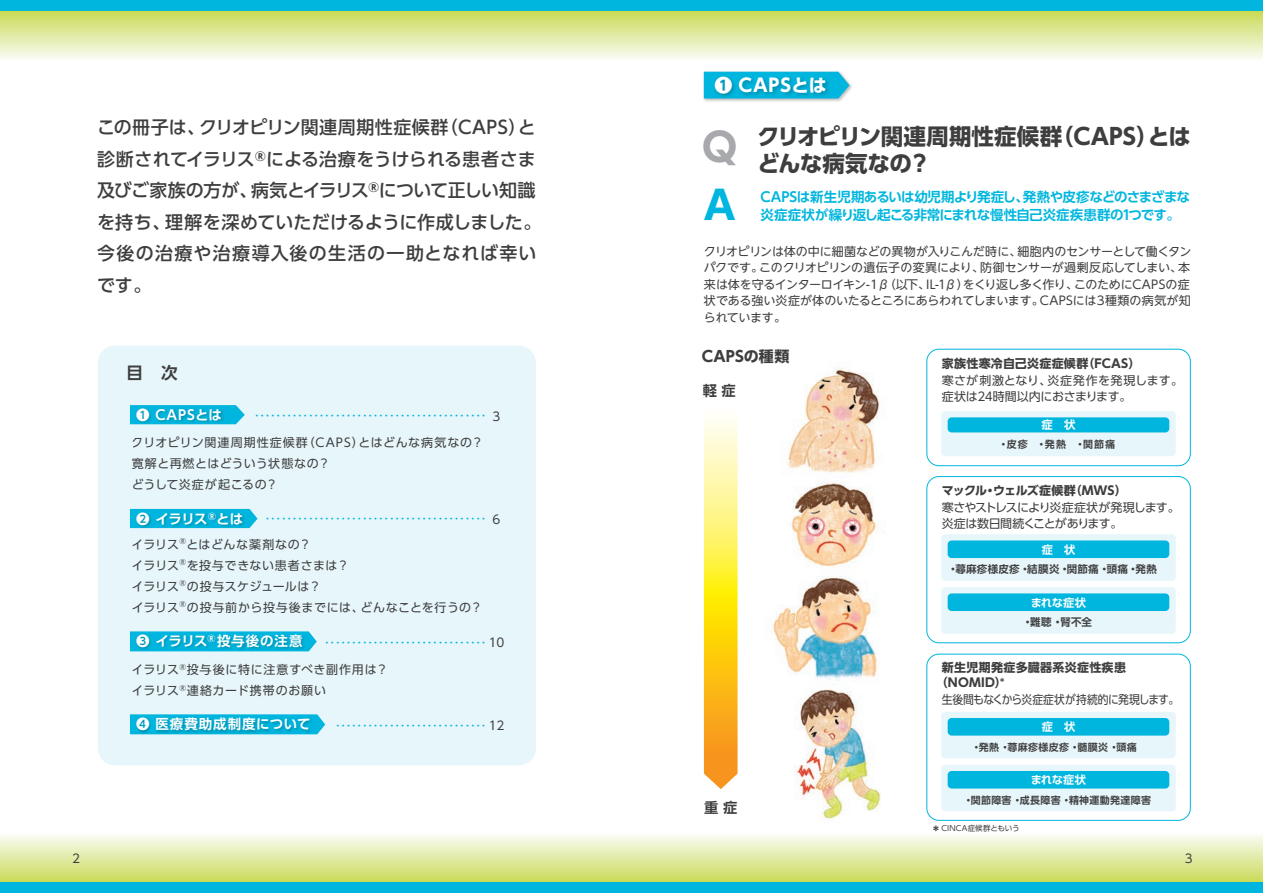
<style>
.page{position:relative;width:1263px;height:893px;background:#fff}
.page>*{position:absolute;margin:0;border:0;box-sizing:border-box;transform-origin:0 0}
.t1{font:700 39px "UD Shin Go Pro";color:#a8a9ad}
.t2{font:700 39px "UD Shin Go Pro";color:#00b6de}
.t3{font:700 22.5px/27px "UD Shin Go Pro";letter-spacing:-.005em;color:#3e3e3f}
.t4{font:700 21px "Futo Min A101 Pro";color:#3e3e3f}
.t5{font:500 18px/31.5px "UD Shin Go Pro";letter-spacing:.01em;color:#3e3e3f}
.t6{font:700 18px "UD Shin Go Pro";letter-spacing:.045em;color:#fff}
.t7{font:700 16.5px "UD Shin Go Pro De";color:#3e3e3f}
.t8{font:700 15px "UD Shin Go Pro";letter-spacing:.005em;color:#3e3e3f}
.t9{font:700 15px "Futo Min A101 Pro";color:#3e3e3f}
.t10{font:700 14.25px "UD Shin Go Pro De";color:#3e3e3f}
.t11{font:700 13.5px/18.5px "UD Shin Go Pro De";letter-spacing:-.04em;color:#00b6de}
.t12{font:700 13.5px "UD Shin Go Pro De";letter-spacing:.045em;color:#fff}
.t13{font:700 13.5px "UD Shin Go Pro De";letter-spacing:.065em;color:#fff}
.t14{font:12px/16.5px "UD Shin Go NT Pro";letter-spacing:-.02em;color:#3e3e3f}
.t15{font:12px/21px "UD Shin Go Pro";letter-spacing:.055em;color:#3e3e3f}
.t16{font:12px/21px "UD Shin Go Pro";letter-spacing:.04em;color:#3e3e3f}
.t17{font:700 12px/15px "UD Shin Go Pro";letter-spacing:.02em;color:#3e3e3f}
.t18{font:12px/15.6px "UD Shin Go Pro";color:#3e3e3f}
.t19{font:12px/15.6px "UD Shin Go Pro";letter-spacing:-.065em;color:#3e3e3f}
.t20{font:12px "UD Shin Go Pro";letter-spacing:-.055em;color:#3e3e3f;scale:.9 1}
.t21{font:700 12px "UD Shin Go Pro";letter-spacing:-.04em;color:#3e3e3f}
.t22{font:12px "UD Shin Go Pro";letter-spacing:.02em;color:#3e3e3f}
.t23{font:700 11.4px "UD Shin Go Pro De";color:#fff}
.t24{font:700 11.25px "UD Shin Go Pro De";letter-spacing:-.015em;color:#fff}
.t25{font:700 10.5px "UD Shin Go Pro De";letter-spacing:.025em;color:#3e3e3f}
.t26{font:700 10.05px "UD Shin Go Pro De";letter-spacing:.035em;color:#3e3e3f}
.t27{font:500 9px "Shin Go Pro";color:#00b6de}
.t28{font:7.5px "UD Shin Go Pro";letter-spacing:.015em;color:#3e3e3f}
.s1{font-family:"UD Shin Go Pro";font-weight:400;font-size:12px;color:#3e3e3f}
</style>
<div class="page">
<div style="left:98px;top:346px;width:438px;height:419px;background:#e7f6fa;border-radius:17px"></div>
<svg style="left:130px;top:405px;width:115px;height:19px"></svg>
<svg style="left:0;top:11px;width:1263px;height:48px;background:#e1eaa3"></svg>
<div style="left:0;top:0;width:1263px;height:11px;background:#00b6de"></div>
<img style="left:133px;top:406px;width:95px;height:19px">
<svg style="left:130px;top:509px;width:128px;height:19px"></svg>
<img style="left:133px;top:508px;width:116px;height:21px">
<svg style="left:130px;top:631px;width:187px;height:20px"></svg>
<img style="left:133px;top:631px;width:176px;height:21px">
<svg style="left:0;top:835px;width:1263px;height:47px;background:#e1eaa5"></svg>
<div style="left:0;top:882px;width:1263px;height:11px;background:#00b6de"></div>
<svg style="left:130px;top:714px;width:195px;height:20px"></svg>
<img style="left:133px;top:715px;width:184px;height:20px">
<img style="left:787px;top:367px;width:93px;height:106px">
<img style="left:791px;top:482px;width:94px;height:85px">
<img style="left:773px;top:576px;width:105px;height:109px">
<img style="left:794px;top:689px;width:87px;height:131px">
<img style="left:703px;top:71px;width:149px;height:31px">
<svg style="left:704px;top:72px;width:145px;height:27px"></svg>
<img style="left:711px;top:73px;width:124px;height:29px">
<div style="left:926px;top:349px;width:265px;height:117px;border:1px solid #00b6de;border-radius:12px"></div>
<div style="left:926px;top:654px;width:265px;height:167px;border:1px solid #00b6de;border-radius:12px"></div>
<div style="left:926px;top:476px;width:265px;height:167px;border:1px solid #00b6de;border-radius:12px"></div>
<div style="left:941px;top:534px;width:235px;height:47px;background:#e7f6fa;border-radius:4px"></div>
<div style="left:948px;top:540px;width:221px;height:18px;background:#00b6de;border-radius:4px"></div>
<div style="left:941px;top:411px;width:235px;height:45px;background:#e7f6fa;border-radius:4px"></div>
<div style="left:948px;top:417px;width:221px;height:15px;background:#00b6de;border-radius:4px"></div>
<div style="left:941px;top:587px;width:235px;height:47px;background:#e7f6fa;border-radius:4px"></div>
<div style="left:948px;top:593px;width:221px;height:18px;background:#00b6de;border-radius:4px"></div>
<div style="left:941px;top:712px;width:235px;height:46px;background:#e7f6fa;border-radius:4px"></div>
<div style="left:948px;top:718px;width:221px;height:18px;background:#00b6de;border-radius:4px"></div>
<div style="left:941px;top:765px;width:235px;height:46px;background:#e7f6fa;border-radius:4px"></div>
<div style="left:948px;top:771px;width:221px;height:17px;background:#00b6de;border-radius:4px"></div>
<svg style="left:704px;top:418px;width:33px;height:371px;background:#fdd84f"></svg>
<h3 class="t5" style="left:97px;top:111px;width:446px">この冊子は、クリオピリン関連周期性症候群（CAPS）と診断されてイラリス<sup>®</sup>による治療をうけられる患者さま及びご家族の方が、病気とイラリス<sup>®</sup>について正しい知識を持ち、理解を深めていただけるように作成しました。今後の治療や治療導入後の生活の一助となれば幸いです。</h3>
<h3 class="t7" style="left:127px;top:360px;width:53px">目　次</h3>
<p class="t12" style="left:136px;top:404px;width:88px">❶ CAPSとは</p>
<p class="t27" style="left:252px;top:408px;width:237px">・・・・・・・・・・・・・・・・・・・・・・・・・・・・・・・・・・・・・・・・・・・</p>
<p class="t15" style="left:132px;top:432px;width:353px">クリオピリン関連周期性症候群（CAPS）とはどんな病気なの？寛解と再燃とはどういう状態なの？<br>どうして炎症が起こるの？</p>
<p class="t22" style="left:493px;top:406px;width:9px">3</p>
<p class="t12" style="left:136px;top:508px;width:109px">❷ イラリス<sup>®</sup>とは</p>
<p class="t27" style="left:263px;top:511px;width:227px">・・・・・・・・・・・・・・・・・・・・・・・・・・・・・・・・・・・・・・・・・</p>
<p class="t16" style="left:132px;top:534px;width:352px">イラリス<sup>®</sup>とはどんな薬剤なの？<br>イラリス<sup>®</sup>を投与できない患者さまは？<br>イラリス<sup>®</sup>の投与スケジュールは？<br>イラリス<sup>®</sup>の投与前から投与後までには、どんなことを行うの？</p>
<p class="t22" style="left:493px;top:509px;width:9px">6</p>
<p class="t12" style="left:136px;top:630px;width:168px">❸ イラリス<sup>®</sup> 投与後の注意</p>
<p class="t22" style="left:489px;top:633px;width:17px">10</p>
<p class="t27" style="left:323px;top:635px;width:167px">・・・・・・・・・・・・・・・・・・・・・・・・・・・・・・</p>
<p class="t15" style="left:132px;top:659px;width:258px">イラリス<sup>®</sup>投与後に特に注意すべき副作用は？イラリス<sup>®</sup>連絡カード携帯のお願い</p>
<p class="t13" style="left:136px;top:713px;width:176px">❹ 医療費助成制度について</p>
<p class="t27" style="left:333px;top:718px;width:172px">・・・・・・・・・・・・・・・・・・・・・・・・・・・・ <span class="s1">12</span></p>
<h3 class="t6" style="left:714px;top:71px;width:114px">❶ CAPSとは</h3>
<h1 class="t1" style="left:702px;top:115px;width:37px">Q</h1>
<h1 class="t2" style="left:704px;top:173px;width:33px">A</h1>
<h2 class="t3" style="left:757px;top:122px;width:435px">クリオピリン関連周期性症候群（CAPS）とはどんな病気なの？</h2>
<p class="t11" style="left:761px;top:187px;width:431px">CAPSは新生児期あるいは幼児期より発症し、発熱や皮疹などのさまざまな炎症症状が繰り返し起こる非常にまれな慢性自己炎症疾患群の1つです。</p>
<p class="t14" style="left:704px;top:242px;width:489px">クリオピリンは体の中に細菌などの異物が入りこんだ時に、細胞内のセンサーとして働くタンパクです。このクリオピリンの遺伝子の変異により、防御センサーが過剰反応してしまい、本来は体を守るインターロイキン-１β（以下、IL-1β）をくり返し多く作り、このためにCAPSの症状である強い炎症が体のいたるところにあらわれてしまいます。CAPSには3種類の病気が知られています。</p>
<p class="t8" style="left:702px;top:344px;width:89px">CAPSの種類</p>
<p class="t10" style="left:703px;top:378px;width:35px">軽 症</p>
<p class="t10" style="left:704px;top:796px;width:35px">重 症</p>
<p class="t17" style="left:942px;top:356px;width:200px">家族性寒冷自己炎症症候群（FCAS）</p>
<p class="t18" style="left:942px;top:372px;width:243px">寒さが刺激となり、炎症発作を発現します。症状は24時間以内におさまります。</p>
<p class="t26" style="left:998px;top:436px;width:118px">・皮疹　・発熱　・関節痛</p>
<p class="t23" style="left:1041px;top:416px;width:36px">症　状</p>
<p class="t21" style="left:942px;top:480px;width:186px">マックル・ウェルズ症候群（MWS）</p>
<p class="t19" style="left:942px;top:499px;width:239px">寒さやストレスにより炎症症状が発現します。炎症は数日間続くことがあります。</p>
<p class="t25" style="left:948px;top:560px;width:210px">・蕁麻疹様皮疹 ・結膜炎 ・関節痛 ・頭痛 ・発熱</p>
<p class="t24" style="left:1031px;top:593px;width:57px">まれな症状</p>
<p class="t25" style="left:1022px;top:614px;width:71px">・難聴 ・腎不全</p>
<p class="t24" style="left:1042px;top:540px;width:35px">症　状</p>
<p class="t17" style="left:936px;top:660px;width:192px;text-indent:6px">新生児期発症多臓器系炎症性疾患（NOMID）</p>
<p class="t9" style="left:999px;top:671px;width:7px">*</p>
<p class="t20" style="left:942px;top:690px;width:266px">生後間もなくから炎症症状が持続的に発現します。</p>
<p class="t24" style="left:1042px;top:718px;width:35px">症　状</p>
<p class="t26" style="left:971px;top:738px;width:167px">・発熱 ・蕁麻疹様皮疹 ・髄膜炎 ・頭痛</p>
<p class="t24" style="left:1031px;top:771px;width:57px">まれな症状</p>
<p class="t26" style="left:963px;top:792px;width:189px">・関節障害 ・成長障害 ・精神運動発達障害</p>
<p class="t28" style="left:941px;top:822px;width:80px">CINCA症候群ともいう</p>
<h3 class="t4" style="left:932px;top:817px;width:9px">*</h3>
<p class="t22" style="left:72px;top:849px;width:9px">2</p>
<p class="t22" style="left:1185px;top:849px;width:9px">3</p>
</div>
